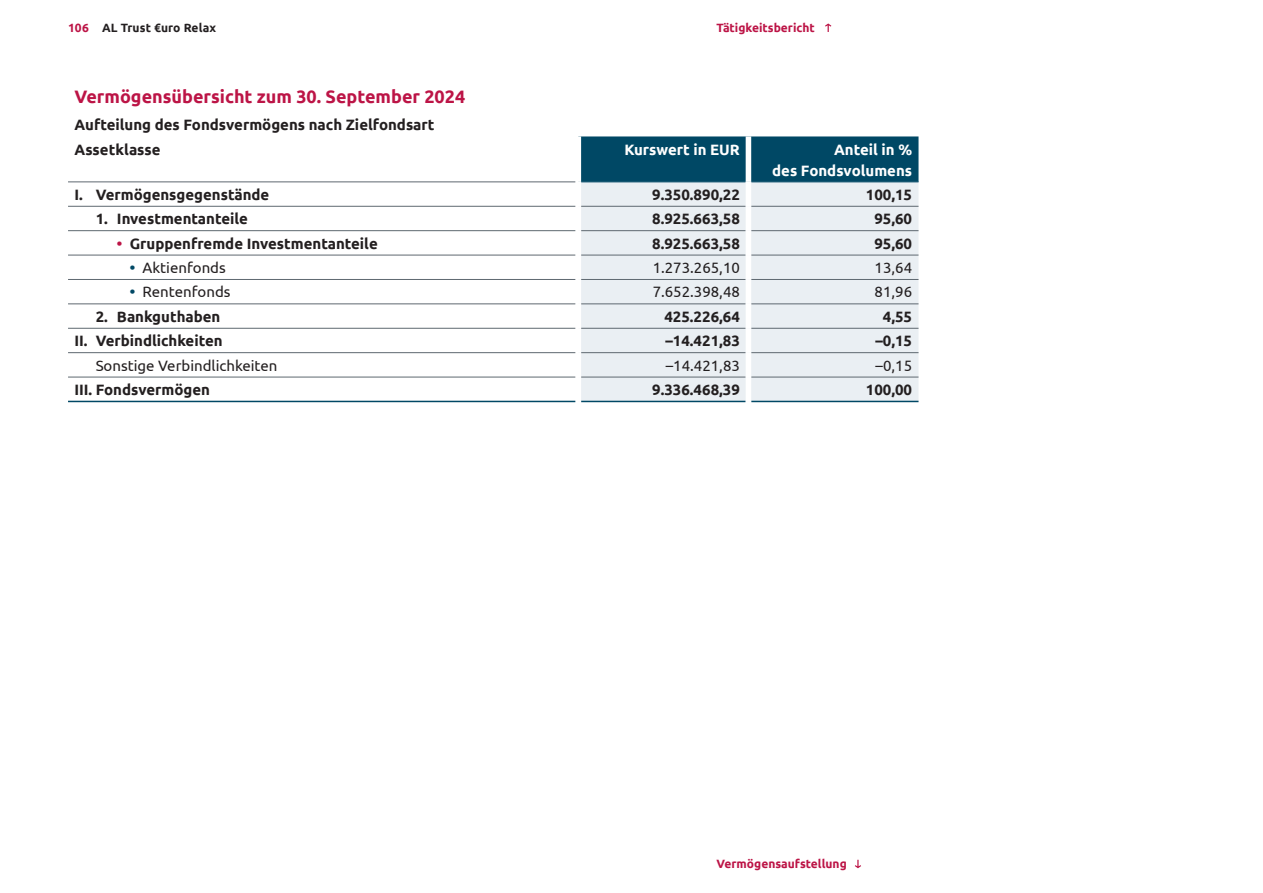
<style>
.page{position:relative;width:1263px;height:893px;background:#fff}
.page>*{position:absolute;margin:0;border:0;box-sizing:border-box;transform-origin:0 0}
.t1{font:700 18px "Ubuntu";color:#bc1446}
.t2{font:700 15px/24.5px "Ubuntu";color:#231f20}
.t3{font:15px "Ubuntu";color:#231f20}
.t4{font:700 15px/21px "Ubuntu";color:#fff;text-align:right}
.t5{font:700 12px "Ubuntu";color:#bc1446}
.t6{font:700 12px "Ubuntu";letter-spacing:.01em;color:#231f20}
.s1{color:#bc1446}
.s2{font-weight:700;color:#004865}
</style>
<div class="page">
<div style="left:581px;top:136px;width:337px;height:45px;background:#004865"></div>
<div style="left:581px;top:182px;width:337px;height:219px;background:#eaeff3"></div>
<hr style="left:581px;top:181px;width:165px;height:1px;background:#004865">
<hr style="left:751px;top:181px;width:167px;height:1px;background:#004865">
<hr style="left:68px;top:401px;width:508px;height:1px;background:#004865">
<hr style="left:581px;top:401px;width:165px;height:1px;background:#004865">
<hr style="left:751px;top:401px;width:167px;height:1px;background:#004865">
<hr style="left:68px;top:181px;width:508px;height:1px;background:#5e6870">
<hr style="left:68px;top:206px;width:508px;height:1px;background:#5e6870">
<hr style="left:68px;top:230px;width:508px;height:1px;background:#5e6870">
<hr style="left:68px;top:255px;width:508px;height:1px;background:#5e6870">
<hr style="left:68px;top:279px;width:508px;height:1px;background:#5e6870">
<hr style="left:68px;top:303px;width:508px;height:1px;background:#5e6870">
<hr style="left:68px;top:328px;width:508px;height:1px;background:#5e6870">
<hr style="left:581px;top:206px;width:165px;height:1px;background:#5e6870">
<hr style="left:581px;top:230px;width:165px;height:1px;background:#5e6870">
<hr style="left:581px;top:255px;width:165px;height:1px;background:#5e6870">
<hr style="left:581px;top:279px;width:165px;height:1px;background:#5e6870">
<hr style="left:581px;top:303px;width:165px;height:1px;background:#5e6870">
<hr style="left:581px;top:328px;width:165px;height:1px;background:#5e6870">
<hr style="left:751px;top:206px;width:167px;height:1px;background:#5e6870">
<hr style="left:751px;top:230px;width:167px;height:1px;background:#5e6870">
<hr style="left:751px;top:255px;width:167px;height:1px;background:#5e6870">
<hr style="left:751px;top:279px;width:167px;height:1px;background:#5e6870">
<hr style="left:751px;top:303px;width:167px;height:1px;background:#5e6870">
<hr style="left:751px;top:328px;width:167px;height:1px;background:#5e6870">
<hr style="left:68px;top:352px;width:508px;height:1px;background:#5e6870">
<hr style="left:581px;top:352px;width:165px;height:1px;background:#5e6870">
<hr style="left:751px;top:352px;width:167px;height:1px;background:#5e6870">
<div style="left:746px;top:136px;width:5px;height:46px;background:#fff"></div>
<div style="left:746px;top:182px;width:5px;height:24px;background:#fff"></div>
<div style="left:746px;top:206px;width:5px;height:25px;background:#fff"></div>
<div style="left:746px;top:231px;width:5px;height:24px;background:#fff"></div>
<div style="left:746px;top:255px;width:5px;height:24px;background:#fff"></div>
<div style="left:746px;top:279px;width:5px;height:25px;background:#fff"></div>
<div style="left:746px;top:304px;width:5px;height:24px;background:#fff"></div>
<hr style="left:68px;top:377px;width:508px;height:1px;background:#5e6870">
<hr style="left:581px;top:377px;width:165px;height:1px;background:#5e6870">
<hr style="left:751px;top:377px;width:167px;height:1px;background:#5e6870">
<div style="left:746px;top:328px;width:5px;height:25px;background:#fff"></div>
<div style="left:746px;top:353px;width:5px;height:24px;background:#fff"></div>
<div style="left:746px;top:377px;width:5px;height:24px;background:#fff"></div>
<svg style="left:855px;top:860px;width:6px;height:8px"></svg>
<svg style="left:825px;top:23px;width:6px;height:9px"></svg>
<p class="t5" style="left:68px;top:20px;width:23px">106</p>
<p class="t6" style="left:102px;top:20px;width:116px">AL Trust €uro Relax</p>
<p class="t5" style="left:716px;top:20px;width:100px">Tätigkeitsbericht</p>
<p class="t1" style="left:74px;top:85px;width:392px">Vermögensübersicht zum 30. September 2024</p>
<p class="t2" style="left:74px;top:112px;width:362px">Aufteilung des Fondsvermögens nach Zielfondsart<br>Assetklasse</p>
<p class="t4" style="left:624px;top:138px;width:117px">Kurswert in EUR</p>
<p class="t4" style="left:772px;top:138px;width:141px">Anteil in %<br>des Fondsvolumens</p>
<p class="t2" style="left:74px;top:182px;width:196px">I. Vermögensgegenstände</p>
<p class="t2" style="left:652px;top:182px;width:89px">9.350.890,22</p>
<p class="t2" style="left:866px;top:182px;width:48px">100,15</p>
<p class="t2" style="left:96px;top:206px;width:154px">1. Investmentanteile</p>
<p class="t2" style="left:652px;top:206px;width:89px">8.925.663,58</p>
<p class="t2" style="left:874px;top:206px;width:39px">95,60</p>
<p class="t2" style="left:117px;top:231px;width:262px"><span class="s1">•</span> Gruppenfremde Investmentanteile</p>
<p class="t2" style="left:652px;top:231px;width:89px">8.925.663,58</p>
<p class="t2" style="left:874px;top:231px;width:39px">95,60</p>
<p class="t3" style="left:130px;top:259px;width:98px"><span class="s2">•</span> Aktienfonds</p>
<p class="t3" style="left:653px;top:259px;width:89px">1.273.265,10</p>
<p class="t3" style="left:875px;top:259px;width:39px">13,64</p>
<p class="t3" style="left:130px;top:283px;width:102px"><span class="s2">•</span> Rentenfonds</p>
<p class="t3" style="left:653px;top:283px;width:89px">7.652.398,48</p>
<p class="t3" style="left:875px;top:283px;width:39px">81,96</p>
<p class="t2" style="left:96px;top:304px;width:126px">2. Bankguthaben</p>
<p class="t2" style="left:664px;top:304px;width:77px">425.226,64</p>
<p class="t2" style="left:883px;top:304px;width:31px">4,55</p>
<p class="t2" style="left:74px;top:328px;width:150px">II. Verbindlichkeiten</p>
<p class="t2" style="left:665px;top:328px;width:76px">–14.421,83</p>
<p class="t2" style="left:875px;top:328px;width:38px">–0,15</p>
<p class="t3" style="left:96px;top:356px;width:183px">Sonstige Verbindlichkeiten</p>
<p class="t3" style="left:666px;top:356px;width:76px">–14.421,83</p>
<p class="t3" style="left:876px;top:356px;width:38px">–0,15</p>
<p class="t2" style="left:74px;top:377px;width:137px">III. Fondsvermögen</p>
<p class="t2" style="left:652px;top:377px;width:89px">9.336.468,39</p>
<p class="t2" style="left:866px;top:377px;width:48px">100,00</p>
<p class="t5" style="left:716px;top:857px;width:132px">Vermögensaufstellung</p>
</div>
